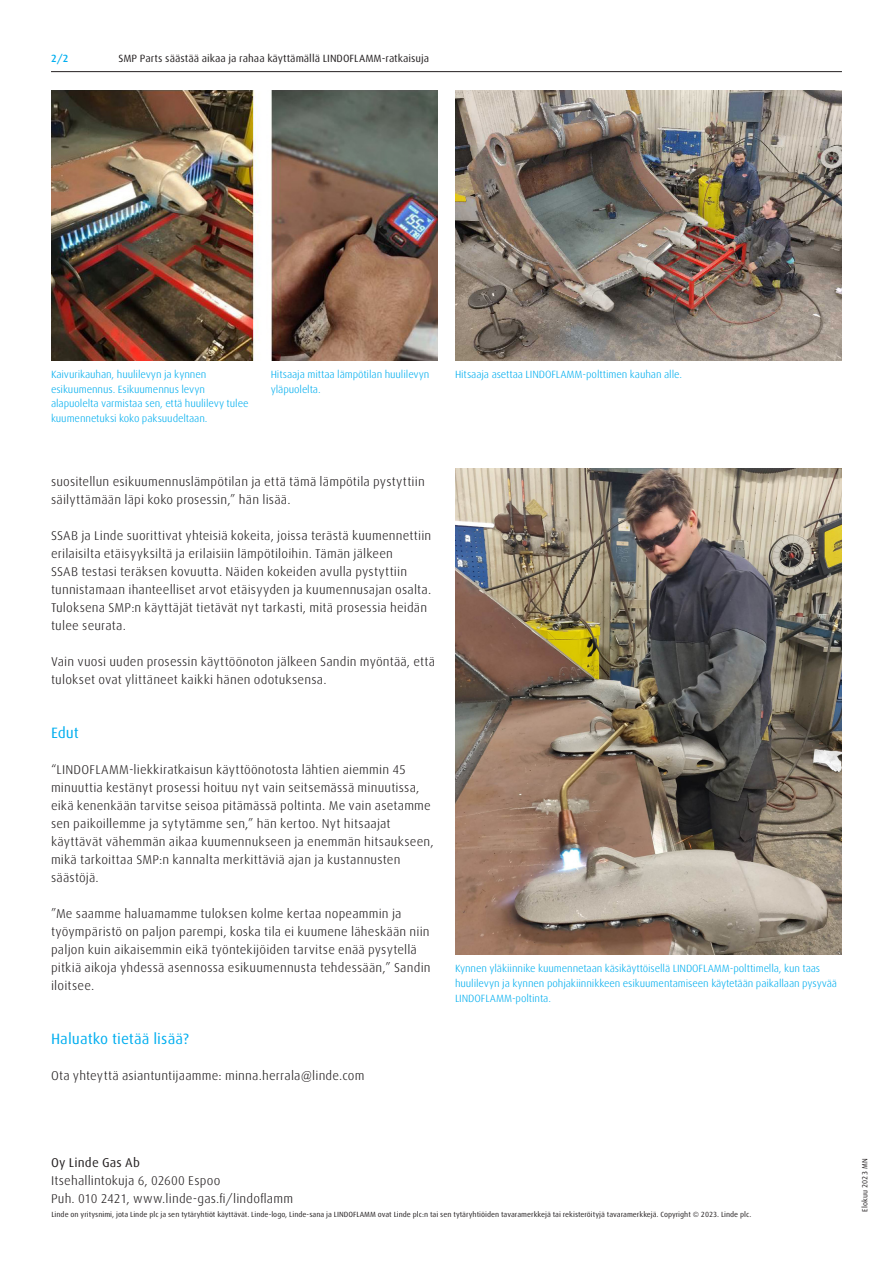
<style>
.page{position:relative;width:893px;height:1263px;background:#fff}
.page>*{position:absolute;margin:0;border:0;box-sizing:border-box;transform-origin:0 0}
.Copy_Headline_10_11_9__Exception{font:15px "Linde Dax Global";color:#00aeef}
._003_Copy{font:300 12.75px/18px "Linde Dax Global";letter-spacing:.01em;color:#231f20}
.Adress_light{font:300 12.75px/17.9px "Linde Dax Global";letter-spacing:.01em;color:#231f20}
.Copy_8_5_11_9{font:300 12.75px "Linde Dax Global";letter-spacing:.01em;color:#231f20}
.Adress_light-2{font:12.75px "Linde Dax Global";letter-spacing:.015em;color:#231f20}
.Caption_7_9_8{font:300 10.5px/14.7px "Linde Dax Global";letter-spacing:-.01em;color:#00aeef}
.t1{font:10.5px "Linde Dax Global";color:#231f20}
._006_Pagination_Blue{font:500 10.5px "Linde Dax Global";color:#00aeef}
.LG_Drucknummer{font:7.5px "Linde Dax Global";color:#231f20}
.LG_Drucknummer-2{font:7.5px "Linde Dax Global";letter-spacing:.025em;color:#231f20}
</style>
<div class="page">
<hr style="left:51px;top:71px;width:791px;height:1px;background:#231f20">
<img style="left:51px;top:91px;width:387px;height:269px">
<img style="left:455px;top:91px;width:387px;height:269px">
<img style="left:455px;top:468px;width:387px;height:487px">
<p class="_006_Pagination_Blue" style="left:51px;top:52px;width:19px">2/2</p>
<p class="t1" style="left:118px;top:52px;width:312px">SMP Parts säästää aikaa ja rahaa käyttämällä LINDOFLAMM-ratkaisuja</p>
<p class="Caption_7_9_8" style="left:51px;top:367px;width:157px">Kaivurikauhan, huulilevyn ja kynnen</p>
<p class="Caption_7_9_8" style="left:455px;top:367px;width:229px">Hitsaaja asettaa LINDOFLAMM-polttimen kauhan alle.</p>
<p class="Caption_7_9_8" style="left:51px;top:382px;width:199px">esikuumennus. Esikuumennus levyn alapuolelta varmistaa sen, että huulilevy tulee kuumennetuksi koko paksuudeltaan.</p>
<p class="Caption_7_9_8" style="left:271px;top:367px;width:160px">Hitsaaja mittaa lämpötilan huulilevyn yläpuolelta.</p>
<p class="_003_Copy" style="left:51px;top:473px;width:375px">suositellun esikuumennuslämpötilan ja että tämä lämpötila pystyttiin säilyttämään läpi koko prosessin,” hän lisää.</p>
<p class="_003_Copy" style="left:51px;top:527px;width:382px">SSAB ja Linde suorittivat yhteisiä kokeita, joissa terästä kuumennettiin erilaisilta etäisyyksiltä ja erilaisiin lämpötiloihin. Tämän jälkeen<br>SSAB testasi teräksen kovuutta. Näiden kokeiden avulla pystyttiin tunnistamaan ihanteelliset arvot etäisyyden ja kuumennusajan osalta.<br>Tuloksena SMP:n käyttäjät tietävät nyt tarkasti, mitä prosessia heidän tulee seurata.</p>
<p class="_003_Copy" style="left:51px;top:653px;width:386px">Vain vuosi uuden prosessin käyttöönoton jälkeen Sandin myöntää, että tulokset ovat ylittäneet kaikki hänen odotuksensa.</p>
<p class="Copy_Headline_10_11_9__Exception" style="left:51px;top:724px;width:29px">Edut</p>
<p class="_003_Copy" style="left:51px;top:761px;width:384px">“LINDOFLAMM-liekkiratkaisun käyttöönotosta lähtien aiemmin 45 minuuttia kestänyt prosessi hoituu nyt vain seitsemässä minuutissa, eikä kenenkään tarvitse seisoa pitämässä poltinta. Me vain asetamme sen paikoillemme ja sytytämme sen,” hän kertoo. Nyt hitsaajat käyttävät vähemmän aikaa kuumennukseen ja enemmän hitsaukseen, mikä tarkoittaa SMP:n kannalta merkittäviä ajan ja kustannusten säästöjä.</p>
<p class="_003_Copy" style="left:51px;top:905px;width:381px">”Me saamme haluamamme tuloksen kolme kertaa nopeammin ja työympäristö on paljon parempi, koska tila ei kuumene läheskään niin paljon kuin aikaisemmin eikä työntekijöiden tarvitse enää pysytellä pitkiä aikoja yhdessä asennossa esikuumennusta tehdessään,” Sandin iloitsee.</p>
<p class="Copy_Headline_10_11_9__Exception" style="left:51px;top:1030px;width:139px">Haluatko tietää lisää?</p>
<p class="Copy_8_5_11_9" style="left:51px;top:1068px;width:315px">Ota yhteyttä asiantuntijaamme: minna.herrala@linde.com</p>
<p class="Caption_7_9_8" style="left:455px;top:961px;width:384px">Kynnen yläkiinnike kuumennetaan käsikäyttöisellä LINDOFLAMM-polttimella, kun taas huulilevyn ja kynnen pohjakiinnikkeen esikuumentamiseen käytetään paikallaan pysyvää<br>LINDOFLAMM-poltinta.</p>
<p class="Adress_light-2" style="left:51px;top:1155px;width:91px">Oy Linde Gas Ab</p>
<p class="Adress_light" style="left:51px;top:1171px;width:244px">Itsehallintokuja 6, 02600 Espoo<br>Puh. 010 2421, www.linde-gas.fi/lindoflamm</p>
<p class="LG_Drucknummer" style="left:51px;top:1210px;width:701px">Linde on yritysnimi, jota Linde plc ja sen tytäryhtiöt käyttävät. Linde-logo, Linde-sana ja LINDOFLAMM ovat Linde plc:n tai sen tytäryhtiöiden tavaramerkkejä tai rekisteröityjä tavaramerkkejä. Copyright © 2023. Linde plc.</p>
<p class="LG_Drucknummer-2" style="left:860px;top:1212px;width:55px;rotate:-90deg">Elokuu 2023 MN</p>
</div>
